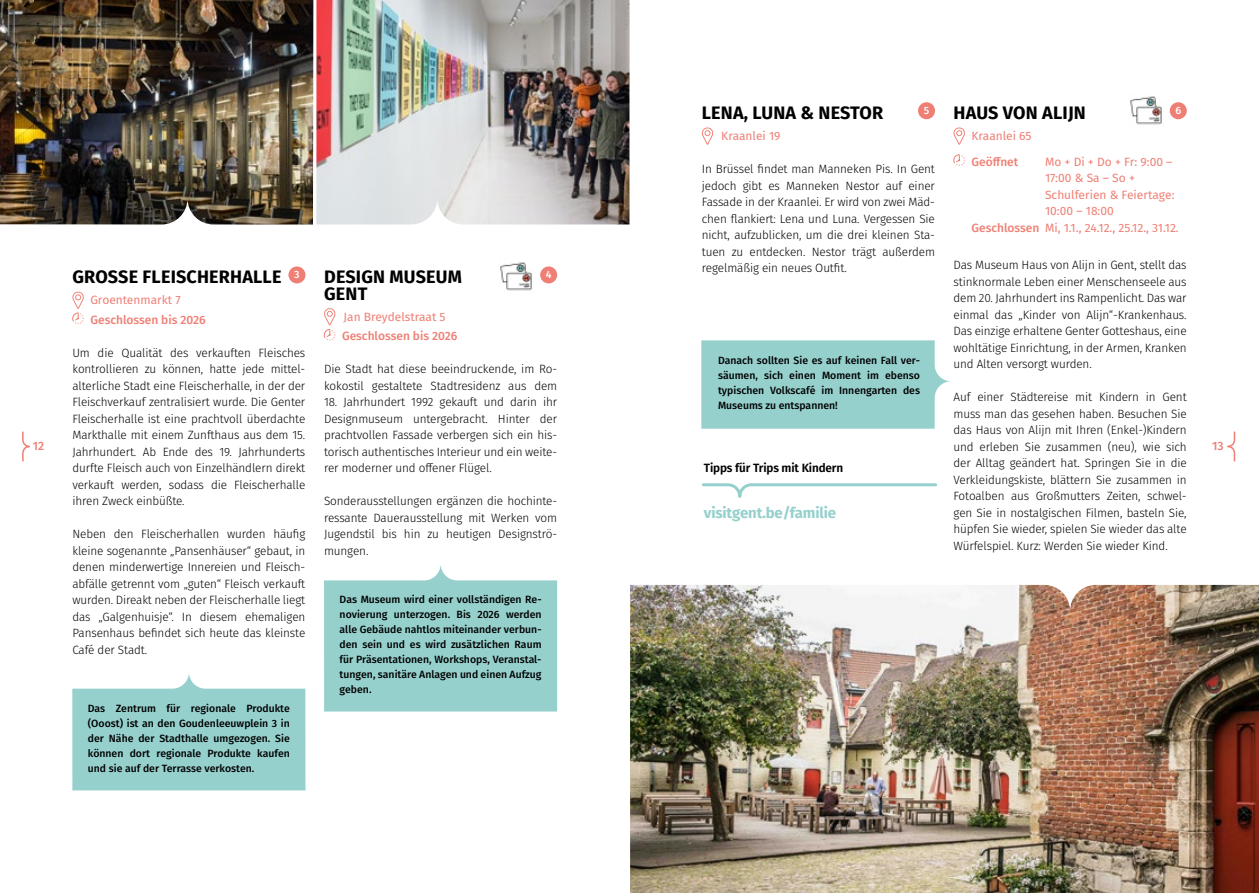
<style>
.page{position:relative;width:1259px;height:893px;background:#fff}
.page>*{position:absolute;margin:0;border:0;box-sizing:border-box;transform-origin:0 0}
.t1{font:700 18px "Fira Sans";letter-spacing:.01em;color:#000}
.t2{font:700 15px "Fira Sans";letter-spacing:-.01em;color:#95d0cd}
.t3{font:300 12px/16.5px "Fira Sans";letter-spacing:-.01em;color:#000;text-align:justify}
.t4{font:12px "Fira Sans";color:#ef7f74}
.t5{font:500 12px "Fira Sans";color:#ef7f74}
.t6{font:600 12px "Fira Sans";letter-spacing:-.01em;color:#000}
.t7{font:500 10.5px/15px "Fira Sans";color:#000;text-align:justify}
.t8{font:500 10.5px "Fira Sans";color:#fff}
.s1{font-weight:500}
</style>
<div class="page">
<svg style="left:22px;top:431px;width:8px;height:31px"></svg>
<svg style="left:1227px;top:431px;width:9px;height:31px"></svg>
<img style="left:316px;top:0;width:313px;height:224px">
<img style="left:0;top:0;width:313px;height:224px">
<div style="left:540px;top:266px;width:17px;height:17px;background:#ef7f74;border-radius:50%"></div>
<svg style="left:324px;top:308px;width:12px;height:33px"></svg>
<div style="left:288px;top:266px;width:17px;height:17px;background:#ef7f74;border-radius:50%"></div>
<svg style="left:72px;top:291px;width:12px;height:33px"></svg>
<svg style="left:72px;top:674px;width:233px;height:116px;background:#a2d5d3"></svg>
<svg style="left:324px;top:565px;width:233px;height:146px;background:#9fd4d2"></svg>
<div style="left:1169px;top:102px;width:17px;height:17px;background:#ef7f74;border-radius:50%"></div>
<svg style="left:953px;top:127px;width:12px;height:18px"></svg>
<svg style="left:953px;top:154px;width:12px;height:12px"></svg>
<svg style="left:702px;top:483px;width:235px;height:15px"></svg>
<div style="left:918px;top:102px;width:17px;height:17px;background:#ef7f74;border-radius:50%"></div>
<svg style="left:701px;top:127px;width:12px;height:18px"></svg>
<img style="left:630px;top:585px;width:629px;height:308px">
<svg style="left:701px;top:340px;width:249px;height:89px;background:#9bd3d0"></svg>
<img style="left:500px;top:262px;width:32px;height:29px">
<img style="left:1130px;top:96px;width:32px;height:29px">
<h1 class="t1" style="left:702px;top:98px;width:183px">LENA, LUNA &amp; NESTOR</h1>
<p class="t8" style="left:924px;top:102px;width:7px">5</p>
<p class="t4" style="left:721px;top:127px;width:61px">Kraanlei 19</p>
<p class="t3" style="left:702px;top:161px;width:235px">In Brüssel findet man Manneken Pis. In Gent jedoch gibt es Manneken Nestor auf einer Fassade in der Kraanlei. Er wird von zwei Mäd&shy;chen flankiert: Lena und Luna. Vergessen Sie nicht, aufzublicken, um die drei kleinen Sta&shy;tuen zu entdecken. Nestor trägt außerdem regelmäßig ein neues Outfit.</p>
<h1 class="t1" style="left:953px;top:98px;width:134px">HAUS VON ALIJN</h1>
<p class="t8" style="left:1175px;top:102px;width:7px">6</p>
<p class="t4" style="left:971px;top:127px;width:62px">Kraanlei 65</p>
<p class="t5" style="left:971px;top:152px;width:48px">Geöffnet</p>
<p class="t4" style="left:1045px;top:152px;width:129px">Mo + Di + Do + Fr: 9:00 –</p>
<p class="t4" style="left:1045px;top:169px;width:91px">17:00 &amp; Sa – So +</p>
<p class="t4" style="left:1045px;top:185px;width:131px">Schulferien &amp; Feiertage:</p>
<p class="t4" style="left:1045px;top:202px;width:70px">10:00 – 18:00</p>
<p class="t4" style="left:971px;top:218px;width:209px"><span class="s1">Geschlossen</span> Mi, 1.1., 24.12., 25.12., 31.12.</p>
<p class="t3" style="left:953px;top:257px;width:235px">Das Museum Haus von Alijn in Gent, stellt das stinknormale Leben einer Menschenseele aus dem 20. Jahrhundert ins Rampenlicht. Das war einmal das „Kinder von Alijn“-Krankenhaus.<br>Das einzige erhaltene Genter Gotteshaus, eine wohltätige Einrichtung, in der Armen, Kranken und Alten versorgt wurden.</p>
<p class="t3" style="left:953px;top:389px;width:235px">Auf einer Städtereise mit Kindern in Gent muss man das gesehen haben. Besuchen Sie das Haus von Alijn mit Ihren (Enkel-)Kindern und erleben Sie zusammen (neu), wie sich der Alltag geändert hat. Springen Sie in die Verkleidungskiste, blättern Sie zusammen in Fotoalben aus Großmutters Zeiten, schwel&shy;gen Sie in nostalgischen Filmen, basteln Sie, hüpfen Sie wieder, spielen Sie wieder das alte Würfelspiel. Kurz: Werden Sie wieder Kind.</p>
<h1 class="t1" style="left:72px;top:262px;width:229px">GROSSE FLEISCHERHALLE <sup>3</sup></h1>
<p class="t4" style="left:90px;top:291px;width:92px">Groentenmarkt 7</p>
<p class="t5" style="left:90px;top:310px;width:117px">Geschlossen bis 2026</p>
<p class="t3" style="left:72px;top:344px;width:234px">Um die Qualität des verkauften Fleisches kontrollieren zu können, hatte jede mittel&shy;alterliche Stadt eine Fleischerhalle, in der der Fleischverkauf zentralisiert wurde. Die Genter Fleischerhalle ist eine prachtvoll überdachte Markthalle mit einem Zunfthaus aus dem 15.<br>Jahrhundert. Ab Ende des 19. Jahrhunderts durfte Fleisch auch von Einzelhändlern direkt verkauft werden, sodass die Fleischerhalle ihren Zweck einbüßte.</p>
<p class="t3" style="left:72px;top:526px;width:234px">Neben den Fleischerhallen wurden häufig kleine sogenannte „Pansenhäuser“ gebaut, in denen minderwertige Innereien und Fleisch&shy;abfälle getrennt vom „guten“ Fleisch verkauft wurden. Direakt neben der Fleischerhalle liegt das „Galgenhuisje“. In diesem ehemaligen Pansenhaus befindet sich heute das kleinste Café der Stadt.</p>
<h1 class="t1" style="left:324px;top:262px;width:139px">DESIGN MUSEUM</h1>
<p class="t8" style="left:546px;top:266px;width:7px">4</p>
<h1 class="t1" style="left:324px;top:279px;width:45px">GENT</h1>
<p class="t4" style="left:343px;top:308px;width:104px">Jan Breydelstraat 5</p>
<p class="t5" style="left:342px;top:327px;width:117px">Geschlossen bis 2026</p>
<p class="t3" style="left:324px;top:361px;width:235px">Die Stadt hat diese beeindruckende, im Ro&shy;kokostil gestaltete Stadtresidenz aus dem</p>
<p class="t3" style="left:324px;top:394px;width:235px">18. Jahrhundert 1992 gekauft und darin ihr Designmuseum untergebracht. Hinter der prachtvollen Fassade verbergen sich ein his&shy;torisch authentisches Interieur und ein weite&shy;rer moderner und offener Flügel.</p>
<p class="t3" style="left:324px;top:493px;width:235px">Sonderausstellungen ergänzen die hochinte&shy;ressante Dauerausstellung mit Werken vom Jugendstil bis hin zu heutigen Designströ&shy;mungen.</p>
<p class="t7" style="left:718px;top:352px;width:203px">Danach sollten Sie es auf keinen Fall ver&shy;säumen, sich einen Moment im ebenso typischen Volkscafé im Innengarten des Museums zu entspannen!</p>
<p class="t5" style="left:33px;top:436px;width:13px">12</p>
<p class="t5" style="left:1212px;top:436px;width:13px">13</p>
<p class="t6" style="left:704px;top:458px;width:141px">Tipps für Trips mit Kindern</p>
<p class="t2" style="left:704px;top:500px;width:134px">visitgent.be/familie</p>
<p class="t7" style="left:340px;top:592px;width:203px">Das Museum wird einer vollständigen Re&shy;novierung unterzogen. Bis 2026 werden alle Gebäude nahtlos miteinander verbun&shy;den sein und es wird zusätzlichen Raum für Präsentationen, Workshops, Veranstal&shy;tungen, sanitäre Anlagen und einen Aufzug geben.</p>
<p class="t7" style="left:88px;top:700px;width:203px">Das Zentrum für regionale Produkte (Ooost) ist an den Goudenleeuwplein 3 in der Nähe der Stadthalle umgezogen. Sie können dort regionale Produkte kaufen und sie auf der Terrasse verkosten.</p>
</div>
